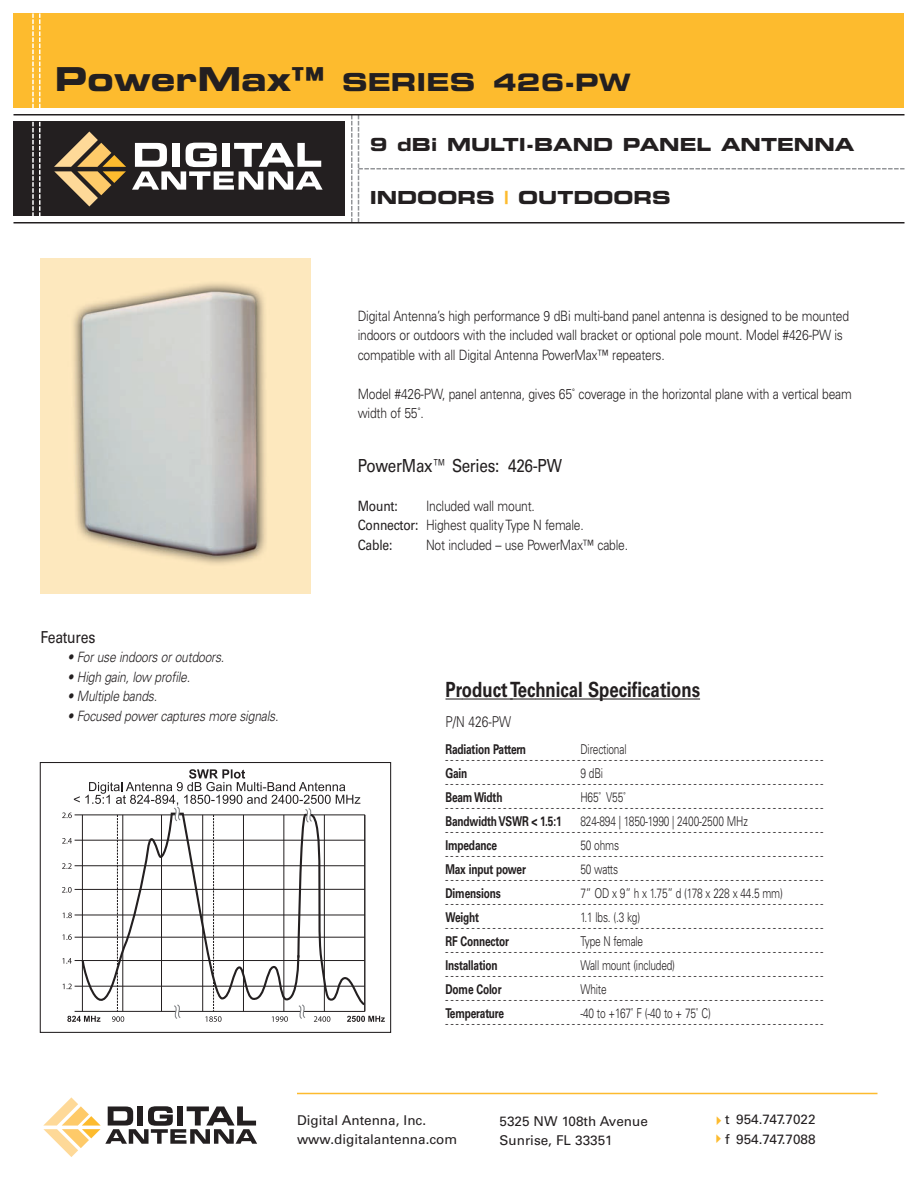
<style>
.page{position:relative;width:918px;height:1188px;background:#fff}
.page>*{position:absolute;margin:0;border:0;box-sizing:border-box;transform-origin:0 0}
.t1{font:33px "Eurostile Bold Extended Two";color:#231f20}
.t2{font:700 21px "Univers";color:#231f20;scale:.8 1}
.t3{font:18px "Eurostile Bold Extended Two";color:#231f20}
.t4{font:18px "Univers";letter-spacing:-.015em;color:#231f20;scale:.85 1}
.t5{font:16.5px "Univers";letter-spacing:-.015em;color:#231f20;scale:.85 1}
.t6{font:300 15px "Univers";color:#231f20;scale:.8 1}
.t7{font:300 14.25px/19.5px "Univers";letter-spacing:-.015em;color:#231f20;scale:.85 1}
.t8{font:italic 300 14.25px "Univers";letter-spacing:-.015em;color:#231f20;scale:.85 1}
.t9{font:14.25px "Univers";letter-spacing:-.015em;color:#231f20;scale:.85 1}
.t10{font:300 13.5px "Univers";letter-spacing:-.015em;color:#231f20;scale:.75 1}
.t11{font:700 13.5px "Univers";letter-spacing:-.015em;color:#231f20;scale:.75 1}
.t12{font:13.5px/19.5px "Univers";color:#231f20}
.s1{font-size:24.75px}
.s2{font-size:24px}
.s3{color:#fdbb2e}
.s4{font-weight:400}
</style>
<div class="page">
<div style="left:14px;top:14px;width:890px;height:94px;background:#fdbb2e"></div>
<div style="left:14px;top:122px;width:330px;height:94px;background:#231f20"></div>
<svg style="left:132px;top:143px;width:191px;height:47px"></svg>
<svg style="left:54px;top:132px;width:72px;height:74px"></svg>
<svg style="left:351px;top:116px;width:1px;height:106px"></svg>
<svg style="left:32px;top:14px;width:8px;height:202px"></svg>
<hr style="left:14px;top:114px;width:890px;height:2px;background:#231f20">
<hr style="left:14px;top:222px;width:890px;height:2px;background:#231f20">
<svg style="left:358px;top:115px;width:547px;height:108px"></svg>
<hr style="left:297px;top:1093px;width:581px;height:1px;background:#fdbb2e">
<svg style="left:43px;top:1097px;width:214px;height:60px"></svg>
<img style="left:40px;top:258px;width:270px;height:336px">
<svg style="left:446px;top:698px;width:16px;height:2px"></svg>
<hr style="left:462px;top:698px;width:51px;height:2px;background:#231f20">
<svg style="left:510px;top:698px;width:25px;height:2px"></svg>
<hr style="left:535px;top:698px;width:165px;height:2px;background:#231f20">
<div style="left:40px;top:762px;width:351px;height:271px;border:1px solid #231f20"></div>
<svg style="left:62px;top:769px;width:323px;height:253px"></svg>
<h1 class="t1" style="left:55px;top:67px;width:578px">PowerMax™ <span class="s1">SERIES</span> <span class="s2">426-PW</span></h1>
<h3 class="t3" style="left:370px;top:138px;width:486px">9 dBi MULTI-BAND PANEL ANTENNA</h3>
<h3 class="t3" style="left:370px;top:191px;width:302px">INDOORS <span class="s3">|</span> OUTDOORS</h3>
<p class="t7" style="left:358px;top:307px;width:580px">Digital Antenna’s high performance 9 dBi multi-band panel antenna is designed to be mounted indoors or outdoors with the included wall bracket or optional pole mount. Model #426-PW is compatible with all Digital Antenna PowerMax™ repeaters.</p>
<p class="t7" style="left:358px;top:385px;width:583px">Model #426-PW, panel antenna, gives 65˚ coverage in the horizontal plane with a vertical beam width of 55˚.</p>
<p class="t5" style="left:40px;top:631px;width:66px">Features</p>
<p class="t8" style="left:68px;top:652px;width:186px">• For use indoors or outdoors.</p>
<p class="t8" style="left:68px;top:672px;width:146px">• High gain, low profile.</p>
<p class="t8" style="left:68px;top:691px;width:107px">• Multiple bands.</p>
<p class="t8" style="left:68px;top:711px;width:250px">• Focused power captures more signals.</p>
<h3 class="t4" style="left:358px;top:459px;width:242px">PowerMax™ Series: 426-PW</h3>
<p class="t9" style="left:358px;top:501px;width:49px">Mount:</p>
<p class="t7" style="left:358px;top:497px;width:268px;text-indent:68px">Included wall mount.<br><span class="s4">Connector:</span> Highest quality Type N female.<br><span class="s4">Cable:</span></p>
<p class="t7" style="left:426px;top:536px;width:239px">Not included – use PowerMax™ cable.</p>
<h2 class="t2" style="left:446px;top:682px;width:320px">Product Technical Specifications</h2>
<p class="t6" style="left:446px;top:716px;width:84px">P/N 426-PW</p>
<p class="t11" style="left:446px;top:744px;width:109px">Radiation Pattern</p>
<p class="t10" style="left:580px;top:744px;width:63px">Directional</p>
<p class="t10" style="left:445px;top:755px;width:506px">- - - - - - - - - - - - - - - - - - - - - - - - - - - - - - - - - - - - - - - - - - - - - - - - - - - - - - - - - - - - - - - - - - - - - - - -</p>
<p class="t11" style="left:446px;top:768px;width:31px">Gain</p>
<p class="t10" style="left:580px;top:768px;width:32px">9 dBi</p>
<p class="t10" style="left:445px;top:779px;width:506px">- - - - - - - - - - - - - - - - - - - - - - - - - - - - - - - - - - - - - - - - - - - - - - - - - - - - - - - - - - - - - - - - - - - - - - - -</p>
<p class="t11" style="left:445px;top:792px;width:78px">Beam Width</p>
<p class="t10" style="left:580px;top:792px;width:62px">H65˚ V55˚</p>
<p class="t10" style="left:445px;top:803px;width:506px">- - - - - - - - - - - - - - - - - - - - - - - - - - - - - - - - - - - - - - - - - - - - - - - - - - - - - - - - - - - - - - - - - - - - - - - -</p>
<p class="t11" style="left:445px;top:816px;width:156px">Bandwidth VSWR &lt; 1.5:1</p>
<p class="t10" style="left:580px;top:816px;width:225px">824-894 | 1850-1990 | 2400-2500 MHz</p>
<p class="t10" style="left:445px;top:827px;width:506px">- - - - - - - - - - - - - - - - - - - - - - - - - - - - - - - - - - - - - - - - - - - - - - - - - - - - - - - - - - - - - - - - - - - - - - - -</p>
<p class="t11" style="left:445px;top:840px;width:70px">Impedance</p>
<p class="t10" style="left:580px;top:840px;width:53px">50 ohms</p>
<p class="t10" style="left:445px;top:851px;width:506px">- - - - - - - - - - - - - - - - - - - - - - - - - - - - - - - - - - - - - - - - - - - - - - - - - - - - - - - - - - - - - - - - - - - - - - - -</p>
<p class="t11" style="left:445px;top:864px;width:109px">Max input power</p>
<p class="t10" style="left:580px;top:864px;width:52px">50 watts</p>
<p class="t10" style="left:445px;top:875px;width:506px">- - - - - - - - - - - - - - - - - - - - - - - - - - - - - - - - - - - - - - - - - - - - - - - - - - - - - - - - - - - - - - - - - - - - - - - -</p>
<p class="t11" style="left:446px;top:888px;width:75px">Dimensions</p>
<p class="t10" style="left:580px;top:888px;width:271px">7” OD x 9” h x 1.75” d (178 x 228 x 44.5 mm)</p>
<p class="t10" style="left:445px;top:899px;width:506px">- - - - - - - - - - - - - - - - - - - - - - - - - - - - - - - - - - - - - - - - - - - - - - - - - - - - - - - - - - - - - - - - - - - - - - - -</p>
<p class="t11" style="left:446px;top:912px;width:46px">Weight</p>
<p class="t10" style="left:580px;top:912px;width:81px">1.1 lbs. (.3 kg)</p>
<p class="t10" style="left:445px;top:923px;width:506px">- - - - - - - - - - - - - - - - - - - - - - - - - - - - - - - - - - - - - - - - - - - - - - - - - - - - - - - - - - - - - - - - - - - - - - - -</p>
<p class="t11" style="left:446px;top:936px;width:86px">RF Connector</p>
<p class="t10" style="left:580px;top:936px;width:85px">Type N female</p>
<p class="t10" style="left:445px;top:947px;width:506px">- - - - - - - - - - - - - - - - - - - - - - - - - - - - - - - - - - - - - - - - - - - - - - - - - - - - - - - - - - - - - - - - - - - - - - - -</p>
<p class="t11" style="left:446px;top:960px;width:71px">Installation</p>
<p class="t10" style="left:580px;top:960px;width:128px">Wall mount (included)</p>
<p class="t10" style="left:445px;top:971px;width:506px">- - - - - - - - - - - - - - - - - - - - - - - - - - - - - - - - - - - - - - - - - - - - - - - - - - - - - - - - - - - - - - - - - - - - - - - -</p>
<p class="t11" style="left:446px;top:984px;width:76px">Dome Color</p>
<p class="t10" style="left:580px;top:984px;width:37px">White</p>
<p class="t10" style="left:445px;top:995px;width:506px">- - - - - - - - - - - - - - - - - - - - - - - - - - - - - - - - - - - - - - - - - - - - - - - - - - - - - - - - - - - - - - - - - - - - - - - -</p>
<p class="t11" style="left:446px;top:1008px;width:80px">Temperature</p>
<p class="t10" style="left:580px;top:1008px;width:175px">-40 to +167˚ F (-40 to + 75˚ C)</p>
<p class="t10" style="left:445px;top:1019px;width:506px">- - - - - - - - - - - - - - - - - - - - - - - - - - - - - - - - - - - - - - - - - - - - - - - - - - - - - - - - - - - - - - - - - - - - - - - -</p>
<p class="t12" style="left:297px;top:1112px;width:162px">Digital Antenna, Inc. www.digitalantenna.com</p>
<p class="t12" style="left:725px;top:1111px;width:92px">t 954.747.7022 f 954.747.7088</p>
<p class="t12" style="left:500px;top:1112px;width:150px">5325 NW 108th Avenue<br>Sunrise, FL 33351</p>
</div>
